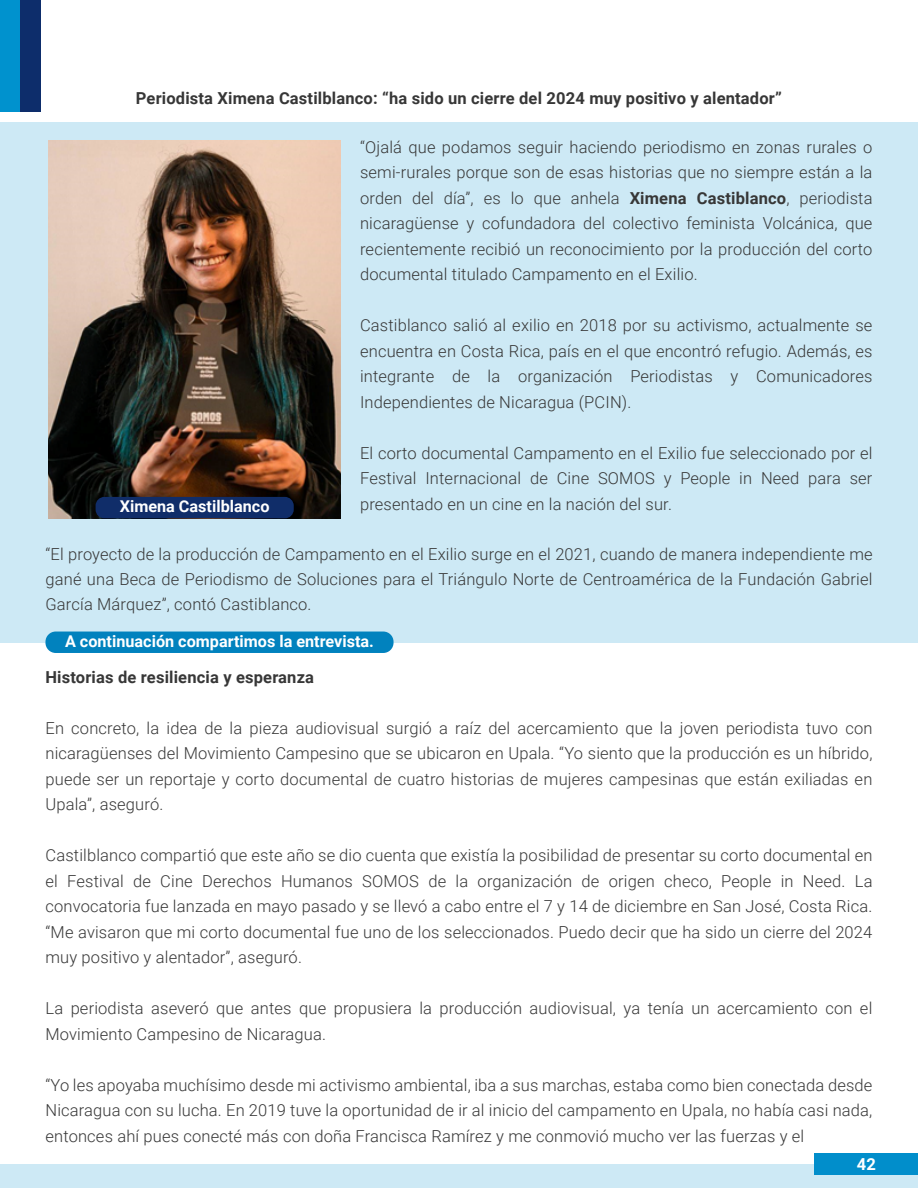
<style>
.page{position:relative;width:918px;height:1188px;background:#fff}
.page>*{position:absolute;margin:0;border:0;box-sizing:border-box;transform-origin:0 0}
.t1{font:300 16.5px/25.5px "Roboto";letter-spacing:.01em;color:#373737;text-align:justify}
.t2{font:700 16.5px "Roboto";letter-spacing:.01em;color:#373737}
.t3{font:700 16.5px "Roboto";color:#fff}
.t4{font:700 16.2px "Roboto";color:#fff}
.s1{font-weight:700}
</style>
<div class="page">
<div style="left:0;top:122px;width:918px;height:520px;background:#cde9f5"></div>
<div style="left:0;top:1164px;width:918px;height:24px;background:#cde9f5"></div>
<div style="left:0;top:0;width:20px;height:111px;background:#0092ce"></div>
<div style="left:20px;top:0;width:20px;height:111px;background:#0d2d6b"></div>
<div style="left:815px;top:1153px;width:103px;height:22px;background:#018ecb"></div>
<img style="left:48px;top:141px;width:293px;height:377px">
<div style="left:45px;top:632px;width:349px;height:21px;background:#0182be;border-radius:10px"></div>
<div style="left:96px;top:497px;width:198px;height:21px;background:#102d69;border-radius:9px"></div>
<p class="t2" style="left:136px;top:86px;width:648px">Periodista Ximena Castilblanco: “ha sido un cierre del 2024 muy positivo y alentador”</p>
<p class="t1" style="left:360px;top:134px;width:514px">“Ojalá que podamos seguir haciendo periodismo en zonas rurales o semi-rurales porque son de esas historias que no siempre están a la orden del día”, es lo que anhela <span class="s1">Ximena Castiblanco</span>, periodista nicaragüense y cofundadora del colectivo feminista Volcánica, que recientemente recibió un reconocimiento por la producción del corto documental titulado Campamento en el Exilio.</p>
<p class="t1" style="left:360px;top:312px;width:514px">Castiblanco salió al exilio en 2018 por su activismo, actualmente se encuentra en Costa Rica, país en el que encontró refugio. Además, es integrante de la organización Periodistas y Comunicadores Independientes de Nicaragua (PCIN).</p>
<p class="t1" style="left:360px;top:440px;width:514px">El corto documental Campamento en el Exilio fue seleccionado por el Festival Internacional de Cine SOMOS y People in Need para ser presentado en un cine en la nación del sur.</p>
<p class="t4" style="left:120px;top:495px;width:151px">Ximena Castilblanco</p>
<p class="t1" style="left:45px;top:540px;width:829px">“El proyecto de la producción de Campamento en el Exilio surge en el 2021, cuando de manera independiente me gané una Beca de Periodismo de Soluciones para el Triángulo Norte de Centroamérica de la Fundación Gabriel García Márquez”, contó Castiblanco.</p>
<p class="t4" style="left:65px;top:630px;width:310px">A continuación compartimos la entrevista.</p>
<p class="t2" style="left:45px;top:665px;width:270px">Historias de resiliencia y esperanza</p>
<p class="t1" style="left:45px;top:715px;width:829px">En concreto, la idea de la pieza audiovisual surgió a raíz del acercamiento que la joven periodista tuvo con nicaragüenses del Movimiento Campesino que se ubicaron en Upala. “Yo siento que la producción es un híbrido, puede ser un reportaje y corto documental de cuatro historias de mujeres campesinas que están exiliadas en Upala”, aseguró.</p>
<p class="t1" style="left:45px;top:842px;width:829px">Castilblanco compartió que este año se dio cuenta que existía la posibilidad de presentar su corto documental en el Festival de Cine Derechos Humanos SOMOS de la organización de origen checo, People in Need. La convocatoria fue lanzada en mayo pasado y se llevó a cabo entre el 7 y 14 de diciembre en San José, Costa Rica. “Me avisaron que mi corto documental fue uno de los seleccionados. Puedo decir que ha sido un cierre del 2024 muy positivo y alentador”, aseguró.</p>
<p class="t1" style="left:45px;top:995px;width:828px">La periodista aseveró que antes que propusiera la producción audiovisual, ya tenía un acercamiento con el<br>Movimiento Campesino de Nicaragua.</p>
<p class="t1" style="left:45px;top:1072px;width:829px">“Yo les apoyaba muchísimo desde mi activismo ambiental, iba a sus marchas, estaba como bien conectada desde Nicaragua con su lucha. En 2019 tuve la oportunidad de ir al inicio del campamento en Upala, no había casi nada, entonces ahí pues conecté más con doña Francisca Ramírez y me conmovió mucho ver las fuerzas y el</p>
<p class="t3" style="left:857px;top:1152px;width:21px">42</p>
</div>
